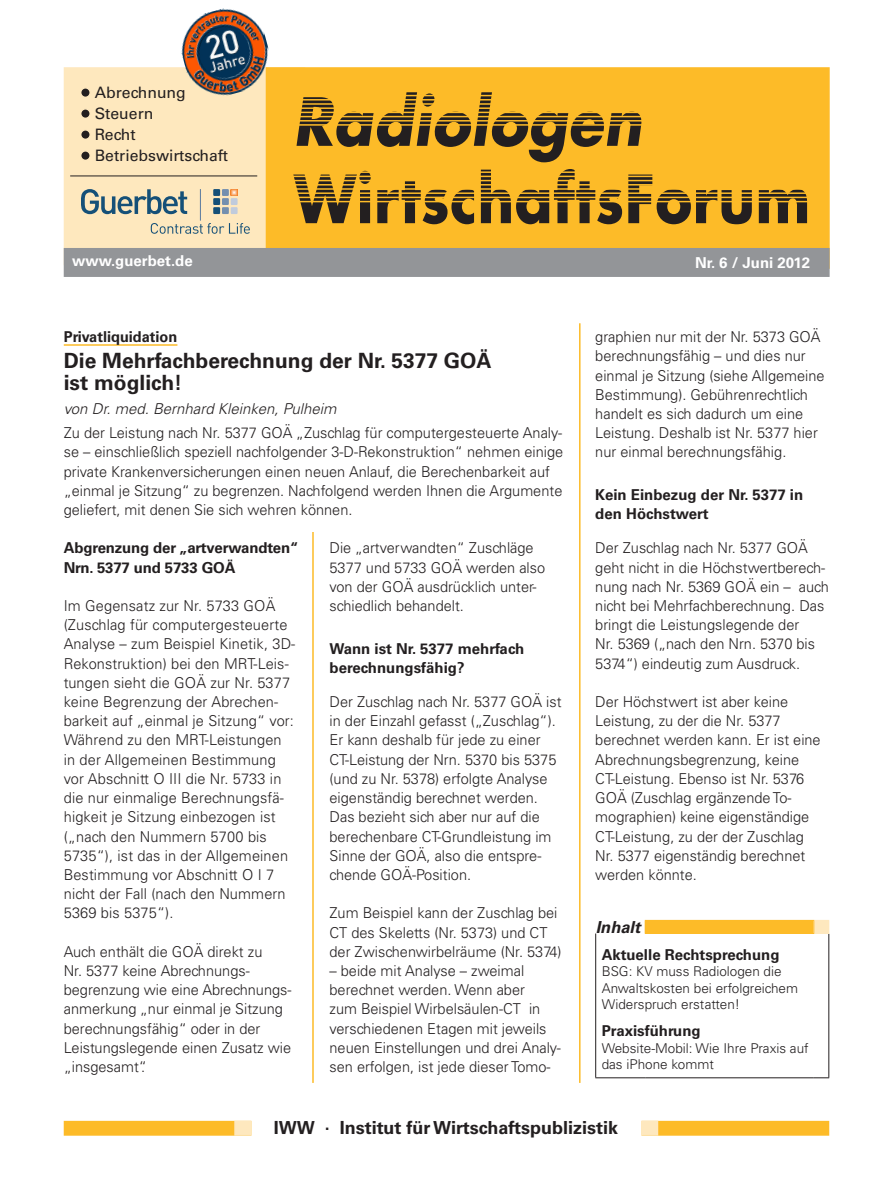
<style>
.page{position:relative;width:893px;height:1191px;background:#fff}
.page>*{position:absolute;margin:0;border:0;box-sizing:border-box;transform-origin:0 0}
.t1{font:700 64.5px "Futura";letter-spacing:.01em;color:#231f20;scale:.86 1}
.t2{font:italic 700 64.5px "Futura";letter-spacing:.01em;color:#231f20;scale:.9 1}
.Ueberschrift-Autor{font:700 21px/22.5px "Univers";color:#231f20}
.Grundtext{font:700 18px "Univers";color:#231f20}
.t3{font:italic 700 16.5px "Univers";color:#231f20}
.t4{font:15.75px "Univers";color:#231f20}
.Grundtext-2{font:300 15px/19.2px "Univers";color:#231f20}
.Ueberschrift-mittel{font:700 15px/19.2px "Univers";color:#231f20}
.Anreisser-Ueberschri{font:700 15px "Univers";color:#231f20}
.Autorenzeile{font:italic 300 15px "Univers";color:#231f20}
.t5{font:700 15px "Univers";color:#fff}
.Dachzeile{font:700 15px "Univers";color:#231f20}
.Anreisser-Text{font:300 13.5px/16.5px "Univers";color:#231f20}
</style>
<div class="page">
<hr style="left:312px;top:323px;width:2px;height:770px;background:#fdbb28">
<hr style="left:579px;top:323px;width:1px;height:770px;background:#fdbb28">
<div style="left:64px;top:1120px;width:187px;height:15px;background:#fdbb28;border:2px solid #fdbb28"></div>
<div style="left:642px;top:1120px;width:187px;height:15px;background:#fdbb28;border:2px solid #fdbb28"></div>
<div style="left:234px;top:1120px;width:17px;height:15px;background:#fee8be;border:2px solid #fee8be"></div>
<div style="left:641px;top:1120px;width:17px;height:15px;background:#fee8be;border:2px solid #fee8be"></div>
<div style="left:64px;top:67px;width:241px;height:198px;background:#fee8be;border:2px solid #fee8be"></div>
<div style="left:266px;top:67px;width:564px;height:202px;background:#fdbb28;border:2px solid #fdbb28"></div>
<div style="left:64px;top:248px;width:766px;height:29px;background:#939598"></div>
<div style="left:81px;top:88px;width:9px;height:9px;background:#231f20;border-radius:50%"></div>
<div style="left:80px;top:87px;width:11px;height:11px;border:2px solid #fee8be;border-radius:50%"></div>
<div style="left:81px;top:109px;width:9px;height:9px;background:#231f20;border-radius:50%"></div>
<div style="left:80px;top:108px;width:11px;height:11px;border:2px solid #fee8be;border-radius:50%"></div>
<div style="left:81px;top:130px;width:9px;height:9px;background:#231f20;border-radius:50%"></div>
<div style="left:80px;top:129px;width:11px;height:11px;border:2px solid #fee8be;border-radius:50%"></div>
<div style="left:81px;top:151px;width:9px;height:9px;background:#231f20;border-radius:50%"></div>
<div style="left:80px;top:150px;width:11px;height:11px;border:2px solid #fee8be;border-radius:50%"></div>
<hr style="left:70px;top:176px;width:187px;height:1px;background:#231f20">
<svg style="left:151px;top:223px;width:99px;height:11px"></svg>
<svg style="left:81px;top:189px;width:106px;height:25px"></svg>
<hr style="left:200px;top:189px;width:1px;height:32px;background:#597a9f">
<div style="left:213px;top:189px;width:7px;height:7px;background:#155078"></div>
<div style="left:222px;top:189px;width:7px;height:7px;background:#738faf"></div>
<div style="left:213px;top:198px;width:7px;height:7px;background:#155078"></div>
<div style="left:222px;top:198px;width:7px;height:7px;background:#738faf"></div>
<div style="left:231px;top:198px;width:7px;height:7px;background:#c0cbdc"></div>
<div style="left:213px;top:207px;width:7px;height:7px;background:#155078"></div>
<div style="left:222px;top:207px;width:7px;height:7px;background:#738faf"></div>
<div style="left:231px;top:207px;width:7px;height:7px;background:#c0cbdc"></div>
<svg style="left:231px;top:189px;width:7px;height:7px"></svg>
<svg style="left:231px;top:189px;width:6px;height:6px"></svg>
<div style="left:645px;top:920px;width:169px;height:13px;background:#fdbb28"></div>
<hr style="left:595px;top:933px;width:1px;height:144px;background:#231f20">
<hr style="left:828px;top:934px;width:1px;height:143px;background:#231f20">
<hr style="left:595px;top:1077px;width:50px;height:1px;background:#231f20">
<hr style="left:645px;top:1077px;width:169px;height:1px;background:#231f20">
<svg style="left:814px;top:1077px;width:15px;height:1px"></svg>
<svg style="left:813px;top:920px;width:16px;height:14px"></svg>
<hr style="left:645px;top:933px;width:169px;height:1px;background:#fdbb28">
<img style="left:173px;top:8px;width:104px;height:96px">
<div style="left:64px;top:323px;width:499px;height:208px;background:#fff"></div>
<hr style="left:64px;top:344px;width:113px;height:2px;background:#fdbb28">
<div style="left:298px;top:1083px;width:297px;height:16px;background:#fff"></div>
<p class="t4" style="left:95px;top:83px;width:93px">Abrechnung</p>
<p class="t4" style="left:95px;top:104px;width:60px">Steuern</p>
<p class="t4" style="left:95px;top:125px;width:42px">Recht</p>
<p class="t4" style="left:95px;top:146px;width:135px">Betriebswirtschaft</p>
<p class="t5" style="left:72px;top:252px;width:122px">www.guerbet.de</p>
<p class="t2" style="left:293px;top:79px;width:389px">Radiologen</p>
<p class="t1" style="left:294px;top:154px;width:602px">WirtschaftsForum</p>
<p class="t5" style="left:695px;top:254px;width:116px">Nr. 6 / Juni 2012</p>
<p class="Dachzeile" style="left:64px;top:328px;width:115px">Privatliquidation</p>
<p class="Ueberschrift-Autor" style="left:64px;top:349px;width:430px">Die Mehrfachberechnung der Nr. 5377 GOÄ ist möglich!</p>
<p class="Autorenzeile" style="left:64px;top:399px;width:274px">von Dr. med. Bernhard Kleinken, Pulheim</p>
<p class="Grundtext-2" style="left:64px;top:423px;width:501px">Zu der Leistung nach Nr. 5377 GOÄ „Zuschlag für computergesteuerte Analy&shy;se – einschließlich speziell nachfolgender 3-D-Rekonstruktion“ nehmen einige private Krankenversicherungen einen neuen Anlauf, die Berechenbarkeit auf „einmal je Sitzung“ zu begrenzen. Nachfolgend werden Ihnen die Argumente geliefert, mit denen Sie sich wehren können.</p>
<p class="Ueberschrift-mittel" style="left:64px;top:538px;width:236px">Abgrenzung der „artverwandten“<br>Nrn. 5377 und 5733 GOÄ</p>
<p class="Grundtext-2" style="left:64px;top:596px;width:233px">Im Gegensatz zur Nr. 5733 GOÄ (Zuschlag für computergesteuerte<br>Analyse – zum Beispiel Kinetik, 3D-<br>Rekonstruktion) bei den MRT-Leis&shy;tungen sieht die GOÄ zur Nr. 5377 keine Begrenzung der Abrechen&shy;barkeit auf „einmal je Sitzung“ vor:<br>Während zu den MRT-Leistungen in der Allgemeinen Bestimmung vor Abschnitt O III die Nr. 5733 in die nur einmalige Berechnungsfä&shy;higkeit je Sitzung einbezogen ist („nach den Nummern 5700 bis<br>5735“), ist das in der Allgemeinen<br>Bestimmung vor Abschnitt O I 7 nicht der Fall (nach den Nummern<br>5369 bis 5375“).</p>
<p class="Grundtext-2" style="left:64px;top:941px;width:229px">Auch enthält die GOÄ direkt zu<br>Nr. 5377 keine Abrechnungs&shy;begrenzung wie eine Abrechnungs&shy;anmerkung „nur einmal je Sitzung berechnungsfähig“ oder in der<br>Leistungslegende einen Zusatz wie „insgesamt“.</p>
<p class="Grundtext-2" style="left:330px;top:538px;width:217px">Die „artverwandten“ Zuschläge<br>5377 und 5733 GOÄ werden also von der GOÄ ausdrücklich unter&shy;schiedlich behandelt.</p>
<p class="Ueberschrift-mittel" style="left:330px;top:639px;width:196px">Wann ist Nr. 5377 mehrfach berechnungsfähig?</p>
<p class="Grundtext-2" style="left:330px;top:692px;width:233px">Der Zuschlag nach Nr. 5377 GOÄ ist in der Einzahl gefasst („Zuschlag“).<br>Er kann deshalb für jede zu einer<br>CT-Leistung der Nrn. 5370 bis 5375 (und zu Nr. 5378) erfolgte Analyse eigenständig berechnet werden.<br>Das bezieht sich aber nur auf die berechenbare CT-Grundleistung im<br>Sinne der GOÄ, also die entspre&shy;chende GOÄ-Position.</p>
<p class="Grundtext-2" style="left:330px;top:903px;width:234px">Zum Beispiel kann der Zuschlag bei<br>CT des Skeletts (Nr. 5373) und CT der Zwischenwirbelräume (Nr. 5374)</p>
<p class="Grundtext-2" style="left:330px;top:961px;width:233px">– beide mit Analyse – zweimal berechnet werden. Wenn aber<br>zum Beispiel Wirbelsäulen-CT in verschiedenen Etagen mit jeweils neuen Einstellungen und drei Analy&shy;sen erfolgen, ist jede dieser Tomo-</p>
<p class="Grundtext-2" style="left:595px;top:327px;width:231px">graphien nur mit der Nr. 5373 GOÄ berechnungsfähig – und dies nur einmal je Sitzung (siehe Allgemeine Bestimmung). Gebührenrechtlich handelt es sich dadurch um eine Leistung. Deshalb ist Nr. 5377 hier nur einmal berechnungsfähig.</p>
<p class="Ueberschrift-mittel" style="left:595px;top:485px;width:209px">Kein Einbezug der Nr. 5377 in den Höchstwert</p>
<p class="Grundtext-2" style="left:595px;top:538px;width:235px">Der Zuschlag nach Nr. 5377 GOÄ geht nicht in die Höchstwertberech&shy;nung nach Nr. 5369 GOÄ ein – auch nicht bei Mehrfachberechnung. Das bringt die Leistungslegende der<br>Nr. 5369 („nach den Nrn. 5370 bis<br>5374“) eindeutig zum Ausdruck.</p>
<p class="Grundtext-2" style="left:595px;top:692px;width:227px">Der Höchstwert ist aber keine<br>Leistung, zu der die Nr. 5377 berechnet werden kann. Er ist eine<br>Abrechnungsbegrenzung, keine<br>CT-Leistung. Ebenso ist Nr. 5376<br>GOÄ (Zuschlag ergänzende To&shy;mographien) keine eigenständige<br>CT-Leistung, zu der der Zuschlag<br>Nr. 5377 eigenständig berechnet werden könnte.</p>
<p class="t3" style="left:596px;top:917px;width:46px">Inhalt</p>
<p class="Anreisser-Ueberschri" style="left:602px;top:945px;width:179px">Aktuelle Rechtsprechung</p>
<p class="Anreisser-Text" style="left:602px;top:963px;width:198px">BSG: KV muss Radiologen die<br>Anwaltskosten bei erfolgreichem<br>Widerspruch erstatten!</p>
<p class="Anreisser-Ueberschri" style="left:602px;top:1022px;width:101px">Praxisführung</p>
<p class="Anreisser-Text" style="left:602px;top:1039px;width:208px">Website-Mobil: Wie Ihre Praxis auf das iPhone kommt</p>
<p class="Grundtext" style="left:274px;top:1117px;width:346px">IWW . Institut für Wirtschaftspublizistik</p>
</div>
